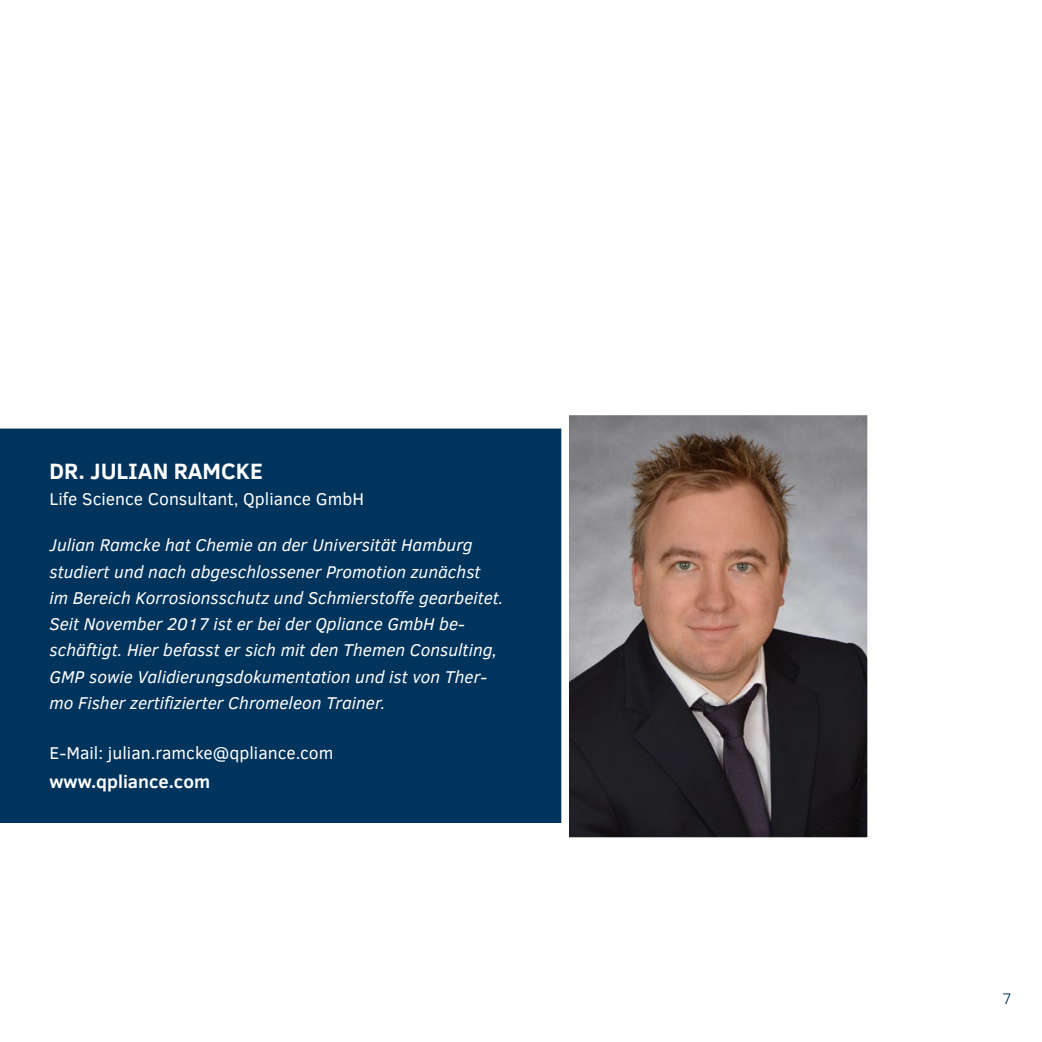
<style>
.page{position:relative;width:1042px;height:1042px;background:#fff}
.page>*{position:absolute;margin:0;border:0;box-sizing:border-box;transform-origin:0 0}
.t1{font:700 22.75px "Clear Sans";color:#fff}
.t2{font:700 18.38px "Clear Sans";color:#fff}
.t3{font:italic 17.5px/26.2px "Clear Sans";color:#fff}
.t4{font:17.5px "Clear Sans";color:#fff}
.t5{font:300 15.75px "Clear Sans";color:#00345c}
</style>
<div class="page">
<div style="left:0;top:428px;width:561px;height:395px;background:#00345c"></div>
<img style="left:570px;top:416px;width:296px;height:420px">
<div style="left:561px;top:407px;width:314px;height:438px;border:8px solid #fff"></div>
<h1 class="t1" style="left:50px;top:454px;width:215px">DR. JULIAN RAMCKE</h1>
<p class="t4" style="left:50px;top:488px;width:316px">Life Science Consultant, Qpliance GmbH</p>
<p class="t3" style="left:50px;top:532px;width:455px">Julian Ramcke hat Chemie an der Universität Hamburg studiert und nach abgeschlossener Promotion zunächst im Bereich Korrosionsschutz und Schmierstoffe gearbeitet.<br>Seit November 2017 ist er bei der Qpliance GmbH be&shy;schäftigt. Hier befasst er sich mit den Themen Consulting, GMP sowie Validierungsdokumentation und ist von Ther&shy;mo Fisher zertifizierter Chromeleon Trainer.</p>
<p class="t4" style="left:50px;top:741px;width:285px">E-Mail: julian.ramcke@qpliance.com</p>
<p class="t2" style="left:50px;top:768px;width:162px">www.qpliance.com</p>
<p class="t5" style="left:1002px;top:988px;width:11px">7</p>
</div>
